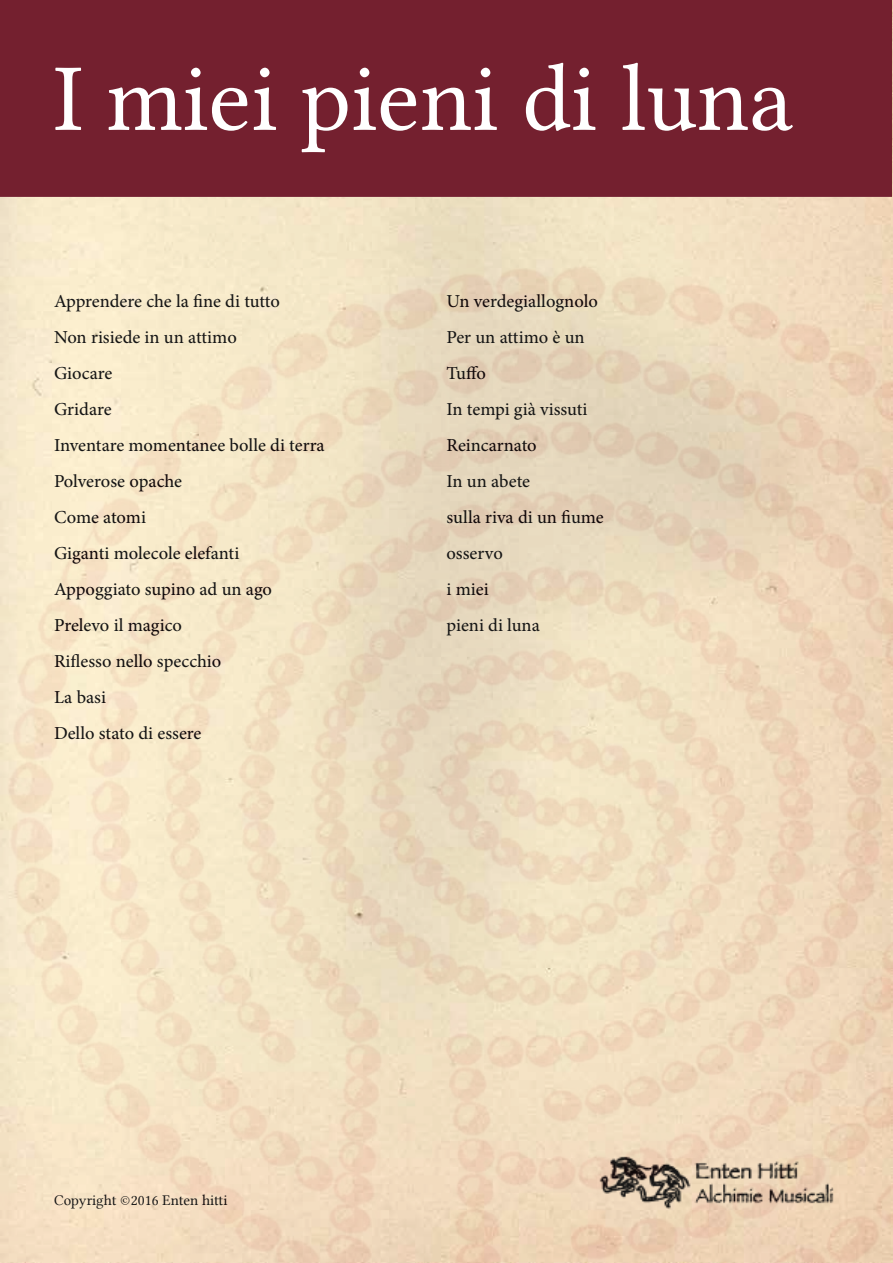
<style>
.page{position:relative;width:893px;height:1263px;background:#fff}
.page>*{position:absolute;margin:0;border:0;box-sizing:border-box;transform-origin:0 0}
.t1{font:96px "Lin Libertine";color:#fff}
.t2{font:18px/36px "Adobe Hebrew";color:#000}
.t3{font:15px "Lin Libertine";color:#000}
</style>
<div class="page">
<div style="left:1px;top:1px;width:891px;height:196px;background:#74202f"></div>
<img style="left:1px;top:197px;width:892px;height:1066px">
<h1 class="t1" style="left:54px;top:44px;width:740px">I miei pieni di luna</h1>
<p class="t2" style="left:54px;top:283px;width:272px">Apprendere che la fine di tutto<br>Non risiede in un attimo<br>Giocare<br>Gridare<br>Inventare momentanee bolle di terra<br>Polverose opache<br>Come atomi<br>Giganti molecole elefanti<br>Appoggiato supino ad un ago<br>Prelevo il magico<br>Riflesso nello specchio<br>La basi<br>Dello stato di essere</p>
<p class="t2" style="left:446px;top:283px;width:159px">Un verdegiallognolo<br>Per un attimo è un<br>Tuffo<br>In tempi già vissuti<br>Reincarnato<br>In un abete<br>sulla riva di un fiume osservo<br>i miei<br>pieni di luna</p>
<p class="t3" style="left:54px;top:1191px;width:175px">Copyright ©2016 Enten hitti</p>
</div>
